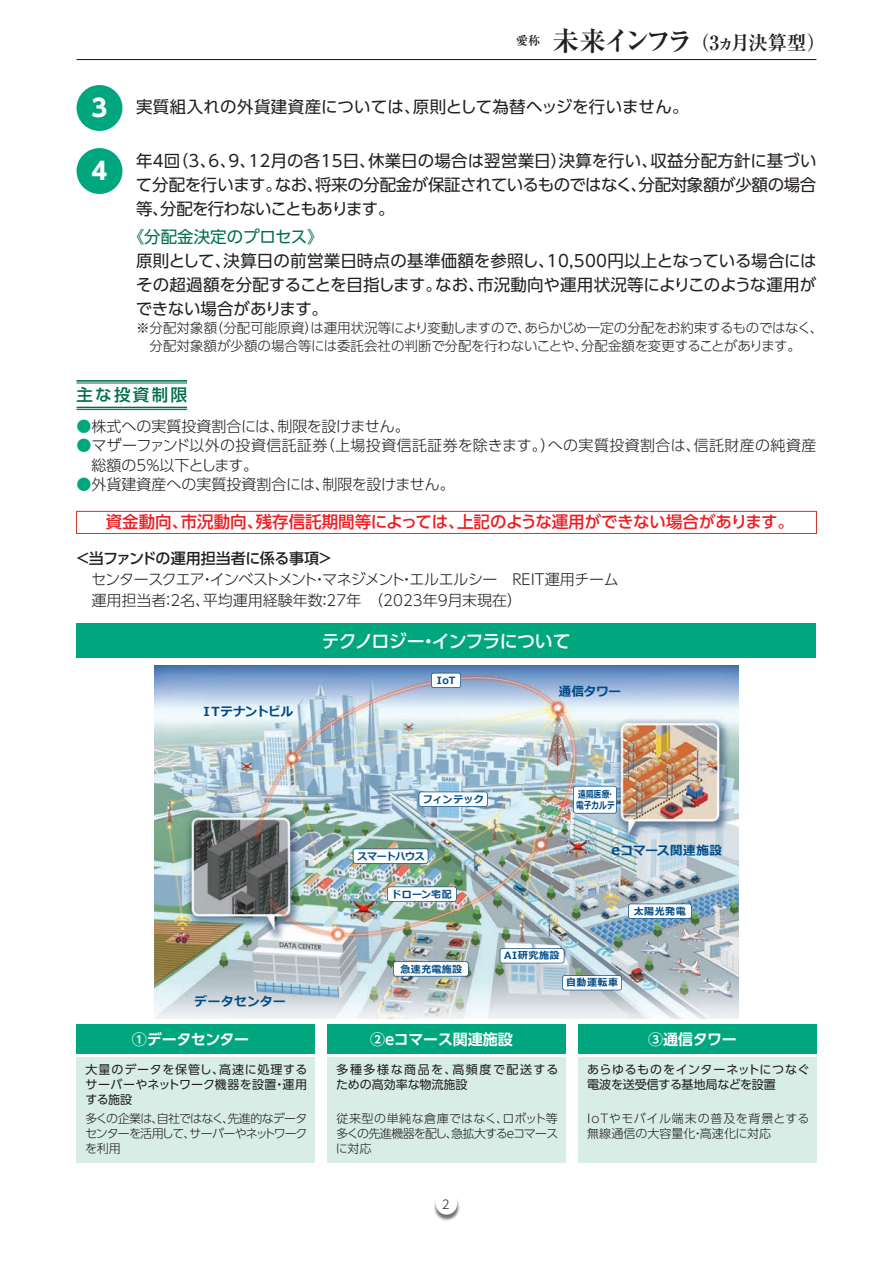
<style>
.page{position:relative;width:893px;height:1263px;background:#fff}
.page>*{position:absolute;margin:0;border:0;box-sizing:border-box;transform-origin:0 0}
.t1{font:700 24px "UD Shin Go Pro";color:#fff}
.t2{font:700 19.5px "Ryumin Pro";letter-spacing:-.095em;color:#231f20}
.t3{font:500 18px "UD Shin Go Pro";letter-spacing:-.055em;color:#fff}
.t4{font:16.5px/24px "UD Shin Go Pro";letter-spacing:-.02em;color:#231f20;text-align:justify}
.t5{font:500 16.5px "UD Shin Go Pro";color:#ee1d23}
.t6{font:16.5px "UD Shin Go Pro";letter-spacing:.015em;color:#231f20}
.t7{font:16.5px "UD Shin Go Pro";color:#006f45}
.t8{font:500 16.5px "UD Shin Go Pro";letter-spacing:.145em;color:#006f45}
.t9{font:300 15px/21px "UD Shin Go Pro";letter-spacing:-.02em;color:#231f20}
.t10{font:300 15px/19.5px "UD Shin Go Pro";letter-spacing:.025em;color:#231f20}
.t11{font:300 15px "UD Shin Go Pro";color:#231f20}
.t12{font:700 15px "UD Shin Go Pro De";letter-spacing:-.015em;color:#fff}
.t13{font:500 15px "UD Shin Go Pro";letter-spacing:-.025em;color:#231f20}
.t14{font:300 13.5px/18px "UD Shin Go Pro";letter-spacing:-.015em;color:#231f20}
.t15{font:700 12.45px "Meiryo";letter-spacing:.04em;color:#004b87}
.t16{font:700 12.45px "Meiryo";letter-spacing:-.02em;color:#004b87}
.t17{font:700 12.45px "Meiryo";letter-spacing:.045em;color:#004b87}
.t18{font:700 12.45px "Meiryo";letter-spacing:.015em;color:#004b87}
.t19{font:300 12px/15px "UD Shin Go Pro";letter-spacing:-.045em;color:#231f20;text-align:justify}
.t20{font:12px/15px "UD Shin Go Pro";letter-spacing:.03em;color:#231f20;text-align:justify}
.t21{font:300 12px/15px "UD Shin Go Pro";letter-spacing:.01em;color:#231f20}
.t22{font:12px/15px "UD Shin Go Pro";color:#231f20}
.t23{font:12px/15px "UD Shin Go Pro";letter-spacing:.115em;color:#231f20}
.t24{font:700 12px "Ryumin Pro";color:#231f20}
.t25{font:700 10.05px "Meiryo";letter-spacing:.035em;color:#004b87}
.t26{font:700 10.05px/11.4px "Meiryo";letter-spacing:.035em;color:#004b87;scale:.77 1}
.t27{font:700 10.05px "Meiryo";letter-spacing:-.045em;color:#004b87}
.s1{font-size:27px}
.s2{font-weight:700;font-size:24px;color:#fff}
.s3{color:#00a77e}
.s4{font-size:13.95px}
</style>
<div class="page">
<hr style="left:77px;top:59px;width:739px;height:1px;background:#231f20">
<img style="left:434px;top:1199px;width:26px;height:22px">
<div style="left:436px;top:1193px;width:21px;height:21px;background:#fff;border-radius:50%"></div>
<div style="left:77px;top:624px;width:739px;height:34px;background:#00a77e"></div>
<hr style="left:77px;top:407px;width:110px;height:1px;background:#006f45">
<hr style="left:77px;top:409px;width:110px;height:1px;background:#006f45">
<hr style="left:77px;top:380px;width:110px;height:2px;background:#006f45">
<hr style="left:77px;top:383px;width:110px;height:1px;background:#006f45">
<div style="left:76px;top:511px;width:741px;height:23px;border:1px solid #cf3527"></div>
<div style="left:77px;top:85px;width:45px;height:46px;background:#00a77e;border-radius:50%"></div>
<div style="left:77px;top:148px;width:45px;height:46px;background:#00a77e;border-radius:50%"></div>
<div style="left:77px;top:1057px;width:238px;height:105px;background:#d7ede5"></div>
<div style="left:77px;top:1024px;width:238px;height:30px;background:#00a77e"></div>
<div style="left:327px;top:1057px;width:239px;height:105px;background:#d7ede5"></div>
<div style="left:327px;top:1024px;width:239px;height:30px;background:#00a77e"></div>
<div style="left:578px;top:1057px;width:238px;height:105px;background:#d7ede5"></div>
<div style="left:578px;top:1024px;width:238px;height:30px;background:#00a77e"></div>
<img style="left:154px;top:665px;width:585px;height:353px">
<svg style="left:353px;top:848px;width:75px;height:16px"></svg>
<svg style="left:393px;top:961px;width:76px;height:15px"></svg>
<svg style="left:419px;top:791px;width:69px;height:16px"></svg>
<svg style="left:573px;top:786px;width:44px;height:27px"></svg>
<svg style="left:431px;top:673px;width:30px;height:15px"></svg>
<svg style="left:628px;top:903px;width:64px;height:16px"></svg>
<svg style="left:562px;top:975px;width:60px;height:15px"></svg>
<svg style="left:500px;top:948px;width:64px;height:15px"></svg>
<svg style="left:387px;top:886px;width:70px;height:16px"></svg>
<p class="t24" style="left:516px;top:31px;width:37px">愛称　</p>
<p class="t2" style="left:552px;top:27px;width:275px"><span class="s1">未来インフラ</span> （3ヵ月決算型）</p>
<p class="t6" style="left:92px;top:94px;width:599px"><span class="s2">3</span> 実質組入れの外貨建資産については、原則として為替ヘッジを行いません。</p>
<p class="t4" style="left:136px;top:148px;width:682px">年4回（3、6、9、12月の各15日、休業日の場合は翌営業日）決算を行い、収益分配方針に基づいて分配を行います。なお、将来の分配金が保証されているものではなく、分配対象額が少額の場合等、分配を行わないこともあります。</p>
<p class="t4" style="left:136px;top:248px;width:682px">原則として、決算日の前営業日時点の基準価額を参照し、10,500円以上となっている場合にはその超過額を分配することを目指します。なお、市況動向や運用状況等によりこのような運用ができない場合があります。</p>
<p class="t14" style="left:150px;top:318px;width:675px;text-indent:-14px">※分配対象額（分配可能原資）は運用状況等により変動しますので、あらかじめ一定の分配をお約束するものではなく、分配対象額が少額の場合等には委託会社の判断で分配を行わないことや、分配金額を変更することがあります。</p>
<h1 class="t1" style="left:92px;top:151px;width:17px">4</h1>
<p class="t7" style="left:136px;top:223px;width:181px">《分配金決定のプロセス》</p>
<p class="t8" style="left:76px;top:381px;width:112px">主な投資制限</p>
<p class="t11" style="left:77px;top:414px;width:335px"><span class="s3">●</span>株式への実質投資割合には、制限を設けません。</p>
<p class="t10" style="left:92px;top:435px;width:726px;text-indent:-15px"><span class="s3">●</span>マザーファンド以外の投資信託証券（上場投資信託証券を除きます。）への実質投資割合は、信託財産の純資産総額の5％以下とします。</p>
<p class="t11" style="left:77px;top:472px;width:380px"><span class="s3">●</span>外貨建資産への実質投資割合には、制限を設けません。</p>
<p class="t5" style="left:106px;top:508px;width:690px">資金動向、市況動向、残存信託期間等によっては、上記のような運用ができない場合があります。</p>
<p class="t13" style="left:75px;top:546px;width:259px">＜当ファンドの運用担当者に係る事項＞</p>
<p class="t9" style="left:91px;top:568px;width:529px">センタースクエア・インベストメント・マネジメント・エルエルシー　REIT運用チーム運用担当者：2名、平均運用経験年数：27年　（2023年9月末現在）</p>
<p class="t3" style="left:322px;top:626px;width:250px">テクノロジー・インフラについて</p>
<p class="t16" style="left:204px;top:703px;width:91px">I Tテナントビル</p>
<p class="t17" style="left:195px;top:993px;width:92px">データセンター</p>
<p class="t25" style="left:437px;top:673px;width:20px">IoT</p>
<p class="t18" style="left:559px;top:683px;width:64px">通信タワー</p>
<p class="t25" style="left:423px;top:792px;width:62px">フィンテック</p>
<p class="t26" style="left:576px;top:789px;width:52px">遠隔医療・電子カルテ</p>
<p class="t27" style="left:358px;top:849px;width:69px">スマートハウス</p>
<p class="t25" style="left:391px;top:887px;width:62px">ドローン宅配</p>
<p class="t25" style="left:401px;top:962px;width:63px">急速充電施設</p>
<p class="t15" style="left:612px;top:842px;width:112px"><span class="s4">e</span>コマース関連施設</p>
<p class="t25" style="left:504px;top:949px;width:57px">AI研究施設</p>
<p class="t25" style="left:566px;top:976px;width:53px">自動運転車</p>
<p class="t25" style="left:634px;top:904px;width:54px">太陽光発電</p>
<p class="t12" style="left:132px;top:1027px;width:119px">①データセンター</p>
<p class="t12" style="left:370px;top:1027px;width:144px">②eコマース関連施設</p>
<p class="t12" style="left:648px;top:1027px;width:90px">③通信タワー</p>
<p class="t20" style="left:85px;top:1061px;width:224px">大量のデータを保管し、高速に処理するサーバーやネットワーク機器を設置・運用する施設</p>
<p class="t19" style="left:85px;top:1111px;width:224px">多くの企業は、自社ではなく、先進的なデータセンターを活用して、サーバーやネットワークを利用</p>
<p class="t23" style="left:336px;top:1061px;width:224px">多種多様な商品を、高頻度で配送するための高効率な物流施設</p>
<p class="t19" style="left:336px;top:1111px;width:224px">従来型の単純な倉庫ではなく、ロボット等多くの先進機器を配し、急拡大するeコマースに対応</p>
<p class="t19" style="left:442px;top:1196px;width:9px">2</p>
<p class="t22" style="left:587px;top:1061px;width:224px">あらゆるものをインターネットにつなぐ電波を送受信する基地局などを設置</p>
<p class="t21" style="left:587px;top:1111px;width:224px">IoTやモバイル端末の普及を背景とする無線通信の大容量化・高速化に対応</p>
</div>
